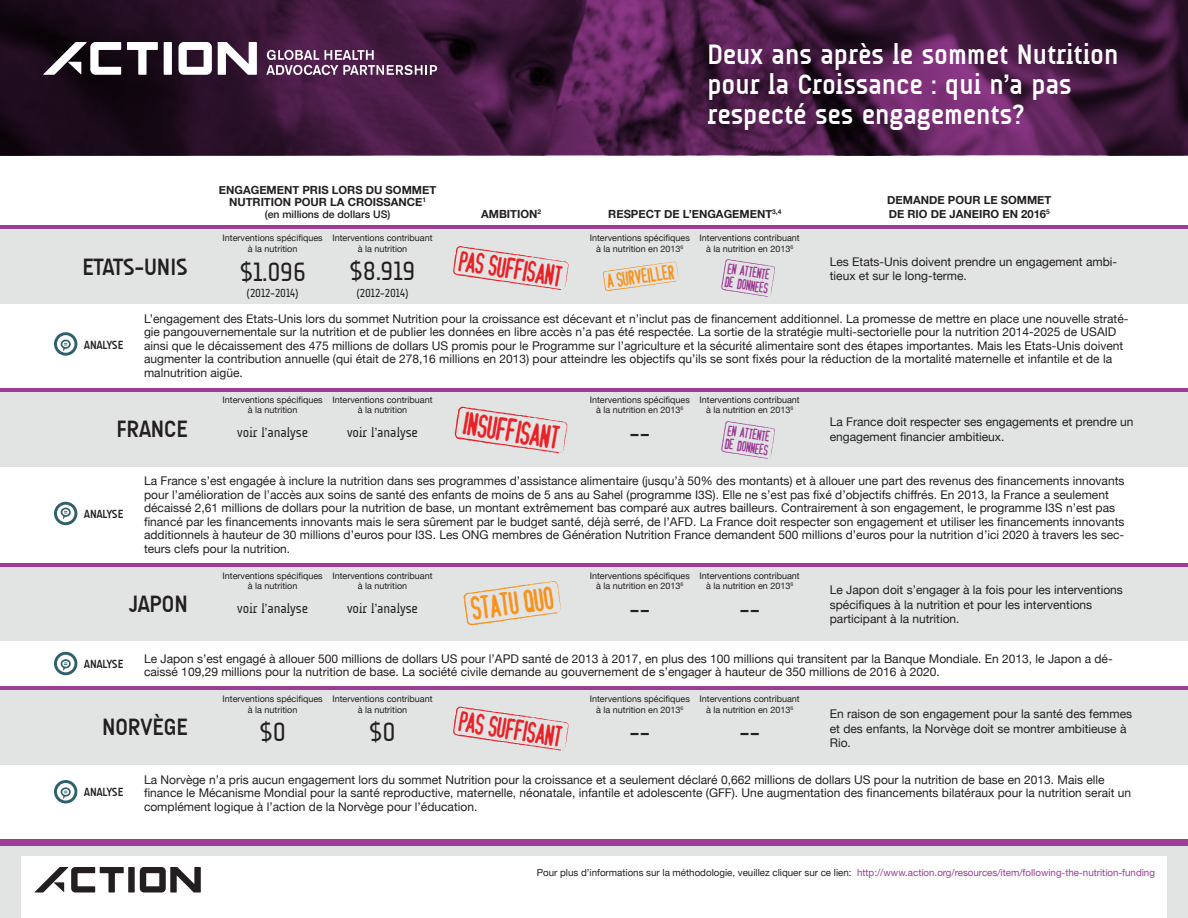
<style>
.page{position:relative;width:1188px;height:918px;background:#fff}
.page>*{position:absolute;margin:0;border:0;box-sizing:border-box;transform-origin:0 0}
.t1{font:31.5px "Stamp";color:#f7931d}
.t2{font:31.2px "Stamp";color:#ea2126}
.t3{font:700 28.5px/30px "A Udimat";color:#fff}
.t4{font:28.05px "Stamp";color:#ea2126}
.t5{font:27px "A Udimat";color:#231f20}
.t6{font:700 24px "A Udimat";color:#231f20}
.t7{font:19.5px "Stamp";color:#f7931d}
.t8{font:14.25px/13.5px "Stamp";color:#9c3d96}
.t9{font:13.5px "A Udimat";color:#231f20}
.t10{font:12px/13.5px "Helvetica Neue";color:#231f20}
.t11{font:700 12px "A Udimat";color:#231f20}
.t12{font:12px "A Udimat";color:#231f20}
.t13{font:700 11.25px/12px "Helvetica Neue";color:#231f20;text-align:center}
.t14{font:500 10.5px "Helvetica Neue";color:#231f20}
.t15{font:9.75px "Helvetica Neue";color:#9c3d96}
.t16{font:9px/10.8px "Helvetica Neue";color:#231f20;text-align:center}
.t17{font:700 6.6px "Helvetica Neue";color:#231f20}
.s1{color:#231f20}
</style>
<div class="page">
<div style="left:0;top:564px;width:1188px;height:77px;background:#e2e4e4"></div>
<hr style="left:0;top:563px;width:1188px;height:3px;background:#9c3d96">
<div style="left:0;top:687px;width:1188px;height:77px;background:#e2e4e4"></div>
<hr style="left:0;top:687px;width:1188px;height:3px;background:#9c3d96">
<div style="left:0;top:389px;width:1188px;height:77px;background:#e2e4e4"></div>
<hr style="left:0;top:389px;width:1188px;height:3px;background:#9c3d96">
<div style="left:0;top:227px;width:1188px;height:77px;background:#e2e4e4"></div>
<hr style="left:0;top:226px;width:1188px;height:3px;background:#9c3d96">
<svg style="left:54px;top:652px;width:23px;height:23px"></svg>
<svg style="left:54px;top:780px;width:23px;height:23px"></svg>
<svg style="left:453px;top:706px;width:116px;height:45px"></svg>
<svg style="left:54px;top:502px;width:23px;height:23px"></svg>
<svg style="left:455px;top:407px;width:113px;height:46px"></svg>
<svg style="left:721px;top:421px;width:54px;height:38px"></svg>
<svg style="left:54px;top:332px;width:23px;height:24px"></svg>
<svg style="left:453px;top:246px;width:116px;height:44px"></svg>
<svg style="left:603px;top:262px;width:76px;height:29px"></svg>
<svg style="left:721px;top:259px;width:54px;height:38px"></svg>
<svg style="left:464px;top:581px;width:97px;height:45px"></svg>
<div style="left:0;top:841px;width:1188px;height:77px;background:#e2e4e4"></div>
<div style="left:0;top:839px;width:1188px;height:7px;background:#9c3d96"></div>
<div style="left:21px;top:857px;width:1146px;height:61px;background:#fff"></div>
<div style="left:128px;top:867px;width:7px;height:25px;background:#231f20"></div>
<svg style="left:34px;top:867px;width:90px;height:26px"></svg>
<svg style="left:140px;top:867px;width:61px;height:25px"></svg>
<svg style="left:0;top:0;width:1188px;height:155px;background:#41193e"></svg>
<svg style="left:127px;top:42px;width:31px;height:33px"></svg>
<div style="left:164px;top:42px;width:8px;height:33px;background:#fff"></div>
<svg style="left:179px;top:42px;width:33px;height:33px"></svg>
<svg style="left:43px;top:42px;width:78px;height:33px"></svg>
<svg style="left:218px;top:42px;width:39px;height:33px"></svg>
<svg style="left:266px;top:50px;width:171px;height:25px;background:#7a5978"></svg>
<p class="t3" style="left:707px;top:39px;width:412px">Deux ans après le sommet Nutrition pour la Croissance : qui n’a pas respecté ses engagements?</p>
<p class="t6" style="left:83px;top:254px;width:107px">ETATS-UNIS</p>
<p class="t13" style="left:219px;top:183px;width:219px">ENGAGEMENT PRIS LORS DU SOMMET<br>NUTRITION POUR LA CROISSANCE<sup>1</sup></p>
<p class="t14" style="left:265px;top:205px;width:127px">(en millions de dollars US)</p>
<p class="t13" style="left:608px;top:207px;width:175px">RESPECT DE L’ENGAGEMENT<sup>3,4</sup></p>
<p class="t13" style="left:887px;top:193px;width:166px;line-height:13.5px;text-align:left">DEMANDE POUR LE SOMMET<br>DE RIO DE JANEIRO EN 2016</p>
<p class="t13" style="left:481px;top:207px;width:62px">AMBITION<sup>2</sup></p>
<p class="t17" style="left:1046px;top:207px;width:5px">5</p>
<p class="t16" style="left:223px;top:233px;width:102px">Interventions spécifiques à la nutrition</p>
<p class="t5" style="left:240px;top:256px;width:67px">$1.096</p>
<p class="t12" style="left:247px;top:286px;width:54px">(2012-2014)</p>
<p class="t16" style="left:332px;top:233px;width:102px">Interventions contribuant à la nutrition</p>
<p class="t5" style="left:350px;top:256px;width:67px">$8.919</p>
<p class="t12" style="left:356px;top:286px;width:54px">(2012-2014)</p>
<h3 class="t4" style="left:462px;top:245px;width:105px;rotate:9deg">PAS SUFFISANT</h3>
<p class="t16" style="left:590px;top:233px;width:102px">Interventions spécifiques à la nutrition en 2013<sup>6</sup></p>
<p class="t16" style="left:700px;top:233px;width:102px">Interventions contribuant à la nutrition en 2013<sup>6</sup></p>
<h3 class="t7" style="left:606px;top:270px;width:70px;rotate:-8deg">A SURVEILLER</h3>
<p class="t8" style="left:728px;top:262px;width:45px;rotate:9deg">EN ATTENTE<br>DE DONNEES</p>
<p class="t10" style="left:830px;top:254px;width:289px;line-height:14.4px">Les Etats-Unis doivent prendre un engagement ambi&shy;tieux et sur le long-terme.</p>
<p class="t11" style="left:84px;top:338px;width:41px">ANALYSE</p>
<p class="t10" style="left:144px;top:311px;width:986px">L’engagement des Etats-Unis lors du sommet Nutrition pour la croissance est décevant et n’inclut pas de financement additionnel. La promesse de mettre en place une nouvelle straté&shy;gie pangouvernementale sur la nutrition et de publier les données en libre accès n’a pas été respectée. La sortie de la stratégie multi-sectorielle pour la nutrition 2014-2025 de USAID ainsi que le décaissement des 475 millions de dollars US promis pour le Programme sur l’agriculture et la sécurité alimentaire sont des étapes importantes. Mais les Etats-Unis doivent augmenter la contribution annuelle (qui était de 278,16 millions en 2013) pour atteindre les objectifs qu’ils se sont fixés pour la réduction de la mortalité maternelle et infantile et de la malnutrition aigüe.</p>
<p class="t6" style="left:116px;top:415px;width:73px">FRANCE</p>
<p class="t16" style="left:223px;top:394px;width:102px">Interventions spécifiques à la nutrition</p>
<p class="t9" style="left:237px;top:425px;width:72px">voir l’analyse</p>
<p class="t16" style="left:332px;top:394px;width:102px">Interventions contribuant à la nutrition</p>
<p class="t9" style="left:347px;top:425px;width:72px">voir l’analyse</p>
<h2 class="t2" style="left:467px;top:406px;width:98px;rotate:9deg">INSUFFISANT</h2>
<p class="t16" style="left:590px;top:394px;width:102px">Interventions spécifiques à la nutrition en 2013<sup>6</sup></p>
<p class="t5" style="left:630px;top:417px;width:22px">--</p>
<p class="t16" style="left:700px;top:394px;width:102px">Interventions contribuant à la nutrition en 2013<sup>6</sup></p>
<p class="t8" style="left:728px;top:424px;width:45px;rotate:9deg">EN ATTENTE<br>DE DONNEES</p>
<p class="t10" style="left:830px;top:415px;width:305px;line-height:14.4px">La France doit respecter ses engagements et prendre un engagement financier ambitieux.</p>
<p class="t11" style="left:84px;top:507px;width:41px">ANALYSE</p>
<p class="t10" style="left:144px;top:474px;width:982px">La France s’est engagée à inclure la nutrition dans ses programmes d’assistance alimentaire (jusqu’à 50% des montants) et à allouer une part des revenus des financements innovants pour l’amélioration de l’accès aux soins de santé des enfants de moins de 5 ans au Sahel (programme I3S). Elle ne s’est pas fixé d’objectifs chiffrés. En 2013, la France a seulement décaissé 2,61 millions de dollars pour la nutrition de base, un montant extrêmement bas comparé aux autres bailleurs. Contrairement à son engagement, le programme I3S n’est pas financé par les financements innovants mais le sera sûrement par le budget santé, déjà serré, de l’AFD. La France doit respecter son engagement et utiliser les financements innovants additionnels à hauteur de 30 millions d’euros pour I3S. Les ONG membres de Génération Nutrition France demandent 500 millions d’euros pour la nutrition d’ici 2020 à travers les sec&shy;teurs clefs pour la nutrition.</p>
<p class="t6" style="left:129px;top:591px;width:60px">JAPON</p>
<p class="t16" style="left:223px;top:570px;width:102px">Interventions spécifiques à la nutrition</p>
<p class="t9" style="left:237px;top:601px;width:72px">voir l’analyse</p>
<p class="t16" style="left:332px;top:570px;width:102px">Interventions contribuant à la nutrition</p>
<p class="t9" style="left:347px;top:601px;width:72px">voir l’analyse</p>
<h1 class="t1" style="left:470px;top:591px;width:84px;rotate:-8deg">STATU QUO</h1>
<p class="t16" style="left:590px;top:570px;width:102px">Interventions spécifiques à la nutrition en 2013<sup>6</sup></p>
<p class="t5" style="left:630px;top:593px;width:22px">--</p>
<p class="t16" style="left:700px;top:570px;width:102px">Interventions contribuant à la nutrition en 2013<sup>6</sup></p>
<p class="t5" style="left:739px;top:593px;width:22px">--</p>
<p class="t10" style="left:830px;top:583px;width:295px;line-height:14.4px">Le Japon doit s’engager à la fois pour les interventions spécifiques à la nutrition et pour les interventions participant à la nutrition.</p>
<p class="t11" style="left:84px;top:657px;width:41px">ANALYSE</p>
<p class="t10" style="left:144px;top:651px;width:970px">Le Japon s’est engagé à allouer 500 millions de dollars US pour l’APD santé de 2013 à 2017, en plus des 100 millions qui transitent par la Banque Mondiale. En 2013, le Japon a dé&shy;caissé 109,29 millions pour la nutrition de base. La société civile demande au gouvernement de s’engager à hauteur de 350 millions de 2016 à 2020.</p>
<p class="t6" style="left:102px;top:713px;width:87px">NORVÈGE</p>
<p class="t16" style="left:223px;top:693px;width:102px">Interventions spécifiques à la nutrition</p>
<p class="t5" style="left:259px;top:717px;width:28px">$0</p>
<p class="t16" style="left:332px;top:693px;width:102px">Interventions contribuant à la nutrition</p>
<p class="t5" style="left:369px;top:717px;width:28px">$0</p>
<h3 class="t4" style="left:462px;top:705px;width:105px;rotate:9deg">PAS SUFFISANT</h3>
<p class="t16" style="left:590px;top:693px;width:102px">Interventions spécifiques à la nutrition en 2013<sup>6</sup></p>
<p class="t5" style="left:630px;top:717px;width:22px">--</p>
<p class="t16" style="left:700px;top:693px;width:102px">Interventions contribuant à la nutrition en 2013<sup>6</sup></p>
<p class="t5" style="left:739px;top:717px;width:22px">--</p>
<p class="t10" style="left:830px;top:707px;width:304px;line-height:14.4px">En raison de son engagement pour la santé des femmes et des enfants, la Norvège doit se montrer ambitieuse à<br>Rio.</p>
<p class="t11" style="left:84px;top:785px;width:41px">ANALYSE</p>
<p class="t10" style="left:144px;top:773px;width:989px">La Norvège n’a pris aucun engagement lors du sommet Nutrition pour la croissance et a seulement déclaré 0,662 millions de dollars US pour la nutrition de base en 2013. Mais elle finance le Mécanisme Mondial pour la santé reproductive, maternelle, néonatale, infantile et adolescente (GFF). Une augmentation des financements bilatéraux pour la nutrition serait un complément logique à l’action de la Norvège pour l’éducation.</p>
<p class="t15" style="left:537px;top:867px;width:620px"><span class="s1">Pour plus d’informations sur la méthodologie, veuillez cliquer sur ce lien:</span> http://www.action.org/resources/item/following-the-nutrition-funding</p>
</div>
